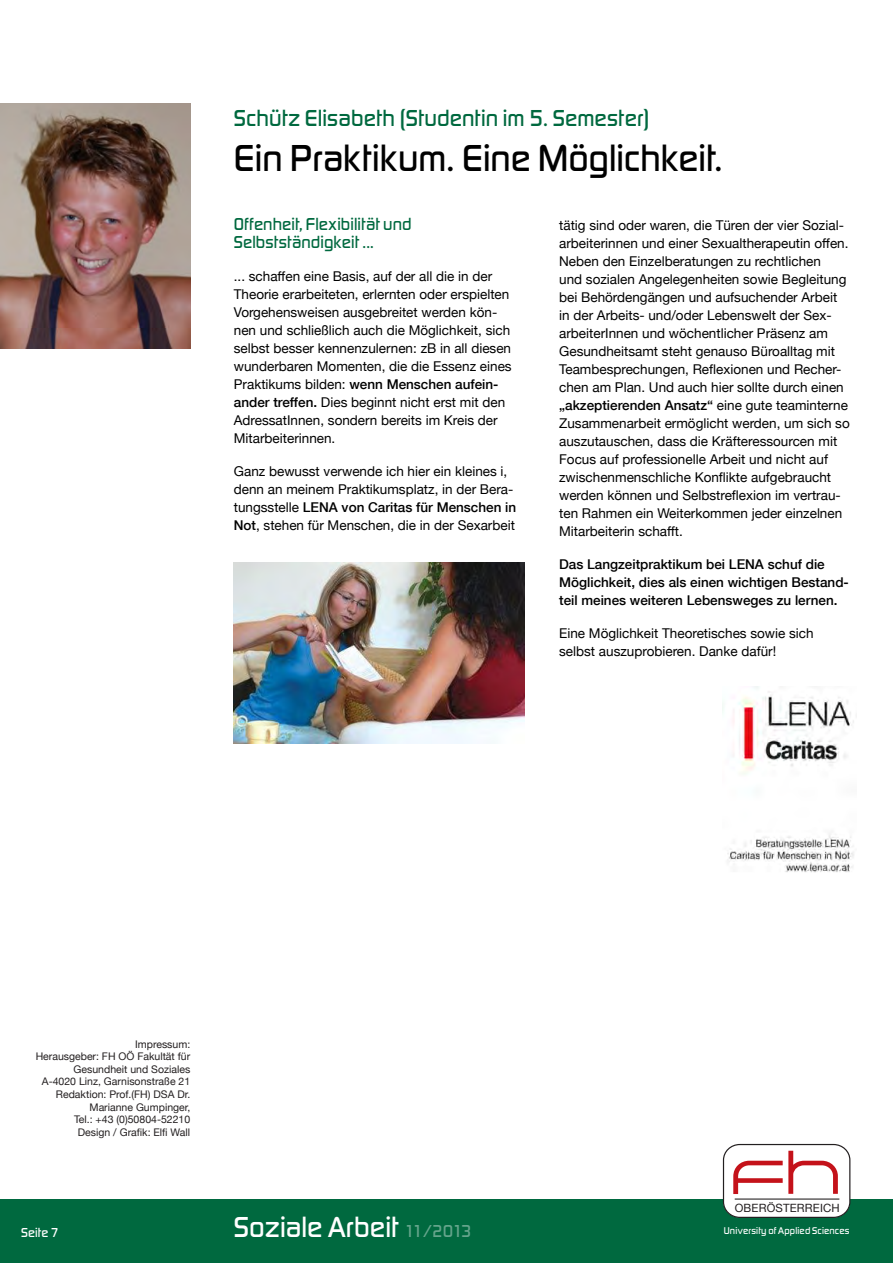
<style>
.page{position:relative;width:893px;height:1263px;background:#fff}
.page>*{position:absolute;margin:0;border:0;box-sizing:border-box;transform-origin:0 0}
.t1{font:500 39px "Digital Sans EF";color:#000}
.t2{font:500 30px "Digital Sans EF";color:#fff}
.t3{font:500 24px "Digital Sans EF";letter-spacing:.005em;color:#00693f}
.t4{font:500 18px/18px "Digital Sans EF";letter-spacing:.005em;color:#00693f}
.t5{font:13.5px/18px "Helvetica Neue";color:#000}
.t6{font:500 13.5px/18px "Helvetica Neue";color:#000}
.t7{font:500 13.5px "Digital Sans EF";letter-spacing:.005em;color:#fff}
.t8{font:11.4px "Helvetica Neue";letter-spacing:.015em;color:#231f20}
.t9{font:10.5px/12.6px "Helvetica Neue";color:#231f20;text-align:right}
.t10{font:500 10.2px "Digital Sans EF";letter-spacing:.02em;color:#fff}
.s1{font-weight:500}
.s2{font-size:18px;color:#64a48b}
</style>
<div class="page">
<div style="left:0;top:1199px;width:893px;height:64px;background:#00693f"></div>
<div style="left:723px;top:1144px;width:127px;height:73px;background:#fff;border-radius:16px"></div>
<div style="left:723px;top:1144px;width:127px;height:74px;border:1px solid #231f20;border-radius:16px"></div>
<svg style="left:733px;top:1151px;width:105px;height:43px"></svg>
<hr style="left:735px;top:1198px;width:104px;height:1px;background:#231f20">
<img style="left:233px;top:562px;width:291px;height:182px">
<img style="left:0;top:103px;width:190px;height:246px">
<img style="left:723px;top:687px;width:131px;height:186px">
<h3 class="t3" style="left:234px;top:104px;width:417px">Schütz Elisabeth (Studentin im 5. Semester)</h3>
<h1 class="t1" style="left:234px;top:135px;width:490px">Ein Praktikum. Eine Möglichkeit.</h1>
<h3 class="t4" style="left:234px;top:215px;width:179px">Offenheit, Flexibilität und<br>Selbstständigkeit ...</h3>
<p class="t5" style="left:234px;top:266px;width:279px">... schaffen eine Basis, auf der all die in der Theorie erarbeiteten, erlernten oder erspielten Vorgehensweisen ausgebreitet werden kön&shy;nen und schließlich auch die Möglichkeit, sich selbst besser kennenzulernen: zB in all diesen wunderbaren Momenten, die die Essenz eines Praktikums bilden: <span class="s1">wenn Menschen aufein&shy;ander treffen.</span> Dies beginnt nicht erst mit den AdressatInnen, sondern bereits im Kreis der Mitarbeiterinnen.</p>
<p class="t5" style="left:234px;top:461px;width:284px">Ganz bewusst verwende ich hier ein kleines i, denn an meinem Praktikumsplatz, in der Bera&shy;tungsstelle <span class="s1">LENA von Caritas für Menschen in Not</span>, stehen für Menschen, die in der Sexarbeit</p>
<p class="t5" style="left:559px;top:215px;width:292px">tätig sind oder waren, die Türen der vier Sozial&shy;arbeiterinnen und einer Sexualtherapeutin offen.<br>Neben den Einzelberatungen zu rechtlichen<br>und sozialen Angelegenheiten sowie Begleitung bei Behördengängen und aufsuchender Arbeit in der Arbeits- und/oder Lebenswelt der Sex&shy;arbeiterInnen und wöchentlicher Präsenz am Gesundheitsamt steht genauso Büroalltag mit Teambesprechungen, Reflexionen und Recher&shy;chen am Plan. Und auch hier sollte durch einen <span class="s1">„akzeptierenden Ansatz“</span> eine gute teaminterne Zusammenarbeit ermöglicht werden, um sich so auszutauschen, dass die Kräfteressourcen mit Focus auf professionelle Arbeit und nicht auf zwischenmenschliche Konflikte aufgebraucht werden können und Selbstreflexion im vertrau&shy;ten Rahmen ein Weiterkommen jeder einzelnen Mitarbeiterin schafft.</p>
<p class="t6" style="left:559px;top:554px;width:291px">Das Langzeitpraktikum bei LENA schuf die<br>Möglichkeit, dies als einen wichtigen Bestand&shy;teil meines weiteren Lebensweges zu lernen.</p>
<p class="t5" style="left:559px;top:623px;width:256px">Eine Möglichkeit Theoretisches sowie sich selbst auszuprobieren. Danke dafür!</p>
<p class="t9" style="left:36px;top:1037px;width:156px">Impressum:<br>Herausgeber: FH OÖ Fakultät für<br>Gesundheit und Soziales<br>A-4020 Linz, Garnisonstraße 21<br>Redaktion: Prof.(FH) DSA Dr.<br>Marianne Gumpinger,<br>Tel.: +43 (0)50804-52210<br>Design / Grafik: Elfi Wall</p>
<p class="t8" style="left:735px;top:1198px;width:107px">OBERÖSTERREICH</p>
<p class="t7" style="left:21px;top:1224px;width:39px">Seite 7</p>
<h2 class="t2" style="left:234px;top:1209px;width:239px">Soziale Arbeit <span class="s2">11/2013</span></h2>
<p class="t10" style="left:724px;top:1225px;width:127px">University of Applied Sciences</p>
</div>
